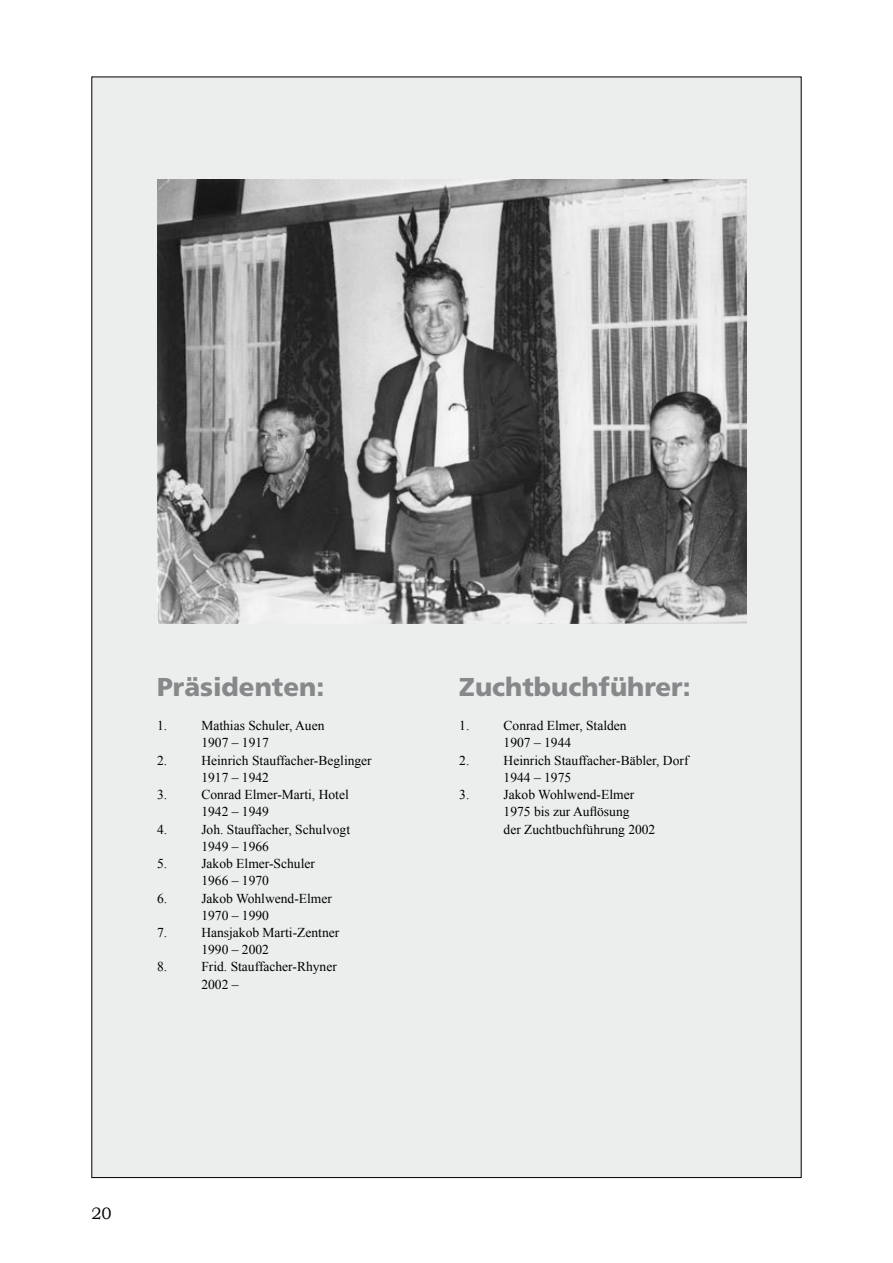
<style>
.page{position:relative;width:893px;height:1263px;background:#fff}
.page>*{position:absolute;margin:0;border:0;box-sizing:border-box;transform-origin:0 0}
.t1{font:900 25.8px "Frutiger";color:#87888a}
.t2{font:16.5px "Bookman Old Style";color:#000}
.t3{font:13.5px/17.2px "Times New Roman";color:#000}
</style>
<div class="page">
<div style="left:92px;top:77px;width:709px;height:1100px;background:#eceded"></div>
<img style="left:157px;top:179px;width:589px;height:445px">
<h1 class="t1" style="left:157px;top:671px;width:169px">Präsidenten:</h1>
<p class="t3" style="left:157px;top:717px;width:12px">1.</p>
<p class="t3" style="left:201px;top:717px;width:125px">Mathias Schuler, Auen<br>1907 – 1917</p>
<p class="t3" style="left:157px;top:751px;width:12px">2.</p>
<p class="t3" style="left:201px;top:751px;width:172px">Heinrich Stauffacher-Beglinger<br>1917 – 1942</p>
<p class="t3" style="left:157px;top:786px;width:12px">3.</p>
<p class="t3" style="left:201px;top:786px;width:149px">Conrad Elmer-Marti, Hotel<br>1942 – 1949</p>
<p class="t3" style="left:157px;top:820px;width:12px">4.</p>
<p class="t3" style="left:201px;top:820px;width:150px">Joh. Stauffacher, Schulvogt<br>1949 – 1966</p>
<p class="t3" style="left:157px;top:855px;width:12px">5.</p>
<p class="t3" style="left:201px;top:855px;width:115px">Jakob Elmer-Schuler<br>1966 – 1970</p>
<p class="t3" style="left:157px;top:889px;width:12px">6.</p>
<p class="t3" style="left:201px;top:889px;width:132px">Jakob Wohlwend-Elmer<br>1970 – 1990</p>
<p class="t3" style="left:157px;top:924px;width:12px">7.</p>
<p class="t3" style="left:201px;top:924px;width:139px">Hansjakob Marti-Zentner<br>1990 – 2002</p>
<p class="t3" style="left:157px;top:958px;width:12px">8.</p>
<p class="t3" style="left:201px;top:958px;width:137px">Frid. Stauffacher-Rhyner<br>2002 –</p>
<p class="t2" style="left:91px;top:1203px;width:22px">20</p>
<h1 class="t1" style="left:459px;top:671px;width:233px">Zuchtbuchführer:</h1>
<p class="t3" style="left:459px;top:717px;width:12px">1.</p>
<p class="t3" style="left:504px;top:717px;width:125px">Conrad Elmer, Stalden<br>1907 – 1944</p>
<p class="t3" style="left:459px;top:751px;width:12px">2.</p>
<p class="t3" style="left:504px;top:751px;width:186px">Heinrich Stauffacher-Bäbler, Dorf<br>1944 – 1975</p>
<p class="t3" style="left:459px;top:786px;width:12px">3.</p>
<p class="t3" style="left:504px;top:786px;width:153px">Jakob Wohlwend-Elmer<br>1975 bis zur Auflösung<br>der Zuchtbuchführung 2002</p>
</div>
